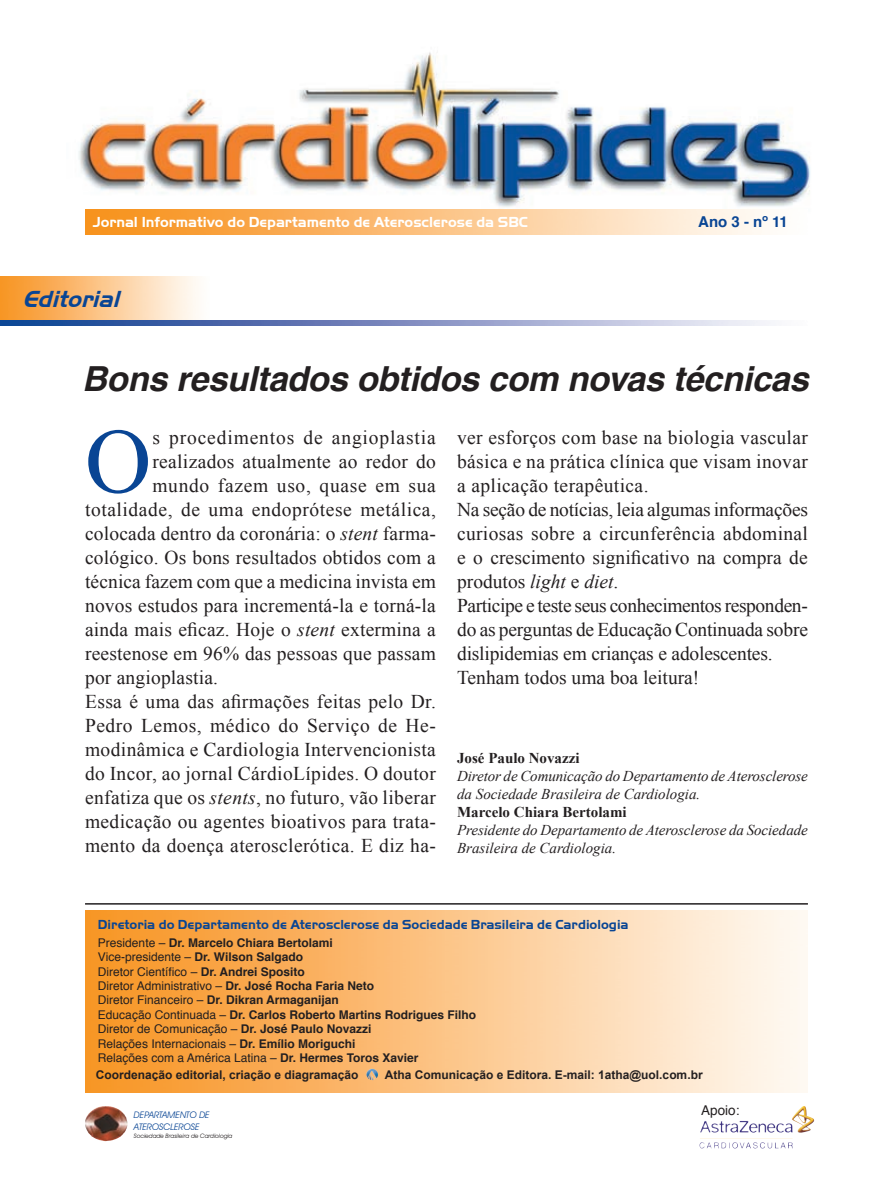
<style>
.page{position:relative;width:893px;height:1191px;background:#fff}
.page>*{position:absolute;margin:0;border:0;box-sizing:border-box;transform-origin:0 0}
.t1{font:91.95px "Times New Roman";color:#094594}
.t2{font:italic 700 34.5px "Helvetica";letter-spacing:-.01em;color:#231f20}
.t3{font:italic 700 24px "Handel Got D";color:#094594}
.t4{font:19.5px/24px "Times New Roman";letter-spacing:.015em;color:#231f20}
.t5{font:19.5px "Times New Roman";letter-spacing:.045em;color:#231f20}
.t6{font:19.5px "Times New Roman";letter-spacing:.035em;color:#231f20}
.t7{font:italic 15px/18px "Times New Roman";letter-spacing:-.005em;color:#231f20}
.t8{font:700 15px "Handel Got D";color:#fff}
.t9{font:700 15px "Times New Roman";color:#231f20}
.t10{font:700 15px "Helvetica";color:#094594}
.t11{font:700 13.5px "Handel Got D";color:#094594}
.t12{font:13.5px "Helvetica";color:#231f20}
.t13{font:700 12px/14.4px "Helvetica";color:#231f20}
.t14{font:700 12px "Arial";color:#231f20}
.t15{font:italic 9px/12px "Avant Garde IT Cby BT";color:#094594}
.t16{font:italic 6px "Avant Garde IT Cby BT";color:#231f20}
.s1{font-style:italic}
.s2{font-weight:400}
</style>
<div class="page">
<img style="left:0;top:276px;width:198px;height:44px">
<img style="left:78px;top:52px;width:733px;height:155px">
<img style="left:85px;top:209px;width:681px;height:25px">
<img style="left:0;top:320px;width:771px;height:5px">
<hr style="left:85px;top:903px;width:723px;height:1px;background:#231f20">
<img style="left:700px;top:1106px;width:114px;height:27px">
<img style="left:85px;top:1106px;width:43px;height:35px">
<img style="left:85px;top:910px;width:722px;height:183px">
<svg style="left:366px;top:1068px;width:12px;height:11px"></svg>
<p class="t8" style="left:93px;top:214px;width:437px">Jornal Informativo do Departamento de Aterosclerose da SBC</p>
<p class="t10" style="left:698px;top:212px;width:91px">Ano 3 - nº 11</p>
<p class="t3" style="left:22px;top:286px;width:105px">Editorial</p>
<h2 class="t2" style="left:82px;top:358px;width:728px">Bons resultados obtidos com novas técnicas</h2>
<h1 class="t1" style="left:85px;top:408px;width:68px">O</h1>
<p class="t5" style="left:152px;top:426px;width:285px">s procedimentos de angioplastia</p>
<p class="t4" style="left:457px;top:425px;width:352px">ver esforços com base na biologia vascular básica e na prática clínica que visam inovar a aplicação terapêutica.<br>Na seção de notícias, leia algumas informações curiosas sobre a circunferência abdominal e o crescimento significativo na compra de produtos <span class="s1">light</span> e <span class="s1">diet</span>.<br>Participe e teste seus conhecimentos responden&shy;do as perguntas de Educação Continuada sobre dislipidemias em crianças e adolescentes.<br>Tenham todos uma boa leitura!</p>
<p class="t4" style="left:152px;top:449px;width:285px">realizados atualmente ao redor do</p>
<p class="t6" style="left:152px;top:474px;width:285px">mundo fazem uso, quase em sua</p>
<p class="t4" style="left:85px;top:497px;width:353px">totalidade, de uma endoprótese metálica,</p>
<p class="t4" style="left:85px;top:521px;width:352px">colocada dentro da coronária: o <span class="s1">stent</span> farma-</p>
<p class="t4" style="left:85px;top:545px;width:352px">cológico. Os bons resultados obtidos com a</p>
<p class="t4" style="left:85px;top:569px;width:353px">técnica fazem com que a medicina invista em</p>
<p class="t4" style="left:85px;top:593px;width:352px">novos estudos para incrementá-la e torná-la</p>
<p class="t4" style="left:85px;top:617px;width:352px">ainda mais eficaz. Hoje o <span class="s1">stent</span> extermina a</p>
<p class="t4" style="left:85px;top:641px;width:352px">reestenose em 96% das pessoas que passam</p>
<p class="t4" style="left:85px;top:665px;width:135px">por angioplastia.</p>
<p class="t4" style="left:85px;top:689px;width:352px">Essa é uma das afirmações feitas pelo Dr.</p>
<p class="t4" style="left:85px;top:713px;width:352px">Pedro Lemos, médico do Serviço de He-</p>
<p class="t4" style="left:85px;top:737px;width:352px">modinâmica e Cardiologia Intervencionista</p>
<p class="t4" style="left:85px;top:761px;width:352px">do Incor, ao jornal CárdioLípides. O doutor</p>
<p class="t4" style="left:85px;top:785px;width:352px">enfatiza que os <span class="s1">stents</span>, no futuro, vão liberar</p>
<p class="t4" style="left:85px;top:809px;width:352px">medicação ou agentes bioativos para trata-</p>
<p class="t4" style="left:85px;top:833px;width:352px">mento da doença aterosclerótica. E diz ha-</p>
<p class="t9" style="left:457px;top:749px;width:124px">José Paulo Novazzi</p>
<p class="t7" style="left:457px;top:766px;width:352px">Diretor de Comunicação do Departamento de Aterosclerose da Sociedade Brasileira de Cardiologia.</p>
<p class="t9" style="left:457px;top:803px;width:171px">Marcelo Chiara Bertolami</p>
<p class="t7" style="left:457px;top:820px;width:352px">Presidente do Departamento de Aterosclerose da Sociedade<br>Brasileira de Cardiologia.</p>
<p class="t11" style="left:98px;top:917px;width:532px">Diretoria do Departamento de Aterosclerose da Sociedade Brasileira de Cardiologia</p>
<p class="t13" style="left:98px;top:936px;width:380px"><span class="s2">Presidente –</span> Dr. Marcelo Chiara Bertolami<br><span class="s2">Vice-presidente –</span> Dr. Wilson Salgado<br><span class="s2">Diretor Científico –</span> Dr. Andrei Sposito<br><span class="s2">Diretor Administrativo –</span> Dr. José Rocha Faria Neto<br><span class="s2">Diretor Financeiro –</span> Dr. Dikran Armaganijan<br><span class="s2">Educação Continuada –</span> Dr. Carlos Roberto Martins Rodrigues Filho <span class="s2">Diretor de Comunicação –</span> Dr. José Paulo Novazzi<br><span class="s2">Relações Internacionais –</span> Dr. Emílio Moriguchi<br><span class="s2">Relações com a América Latina –</span> Dr. Hermes Toros Xavier</p>
<p class="t14" style="left:96px;top:1068px;width:264px">Coordenação editorial, criação e diagramação</p>
<p class="t14" style="left:385px;top:1068px;width:319px">Atha Comunicação e Editora. E-mail: 1atha@uol.com.br</p>
<p class="t15" style="left:134px;top:1109px;width:77px">DEPARTAMENTO DE<br>ATEROSCLEROSE</p>
<p class="t16" style="left:134px;top:1131px;width:100px">Sociedade Brasileira de Cardiologia</p>
<p class="t12" style="left:701px;top:1101px;width:40px">Apoio:</p>
</div>
